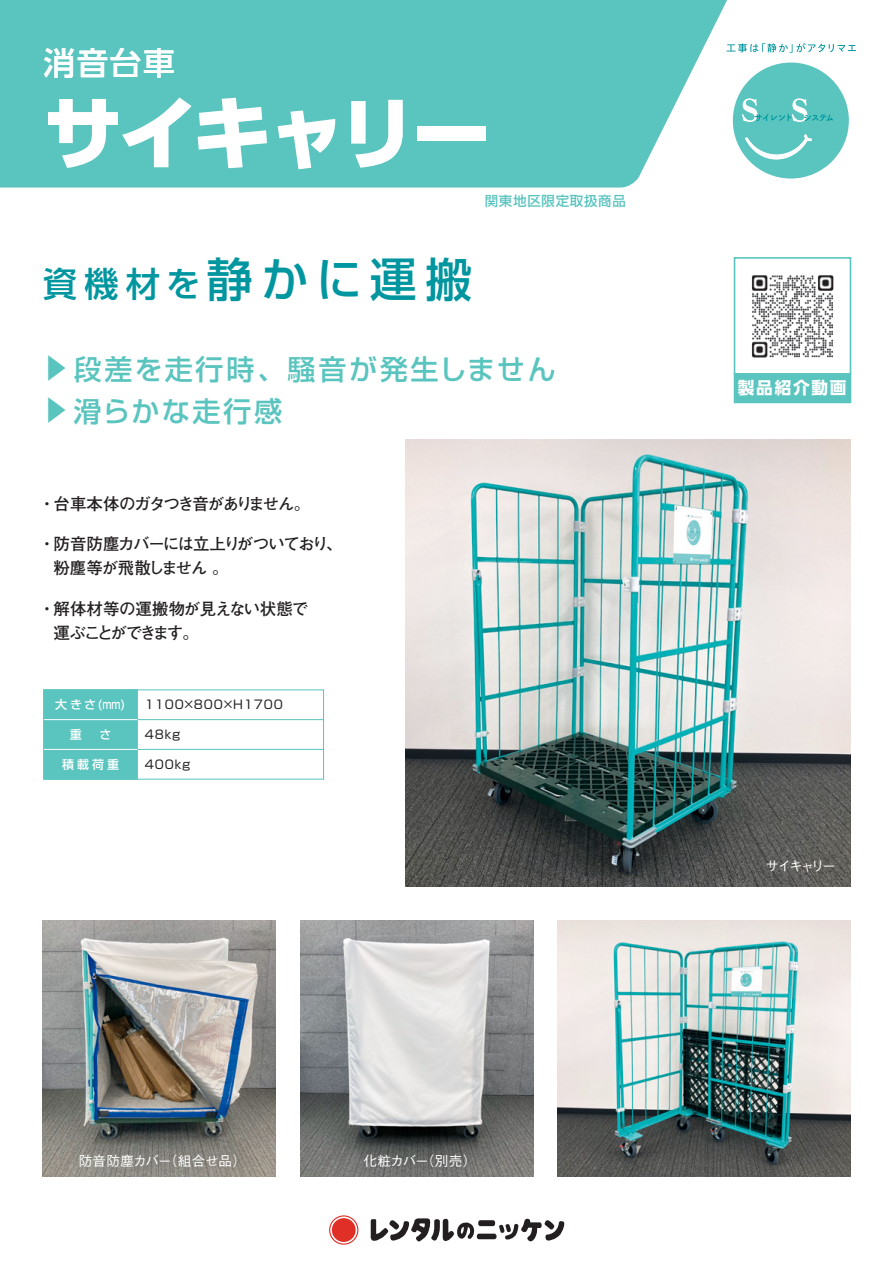
<style>
.page{position:relative;width:893px;height:1263px;background:#fff}
.page>*{position:absolute;margin:0;border:0;box-sizing:border-box;transform-origin:0 0}
.t1{font:800 78px "Shin Go Pro";letter-spacing:-.045em;color:#fff}
.t2{font:500 46.5px "Shin Go Pro";letter-spacing:.175em;color:#00969f}
.t3{font:500 31.65px "UD Shin Go Pro";color:#fff}
.t4{font:500 28.05px "Shin Go Pro";letter-spacing:.09em;color:#5ac4bf}
.t5{font:700 16.65px "UD Shin Go Pro";letter-spacing:.1em;color:#fff}
.t6{font:700 16.5px/24px "Futo Go B101 Pro";letter-spacing:-.07em;color:#231f20}
.t7{font:700 16.5px "Futo Go B101 Pro";letter-spacing:-.095em;color:#231f20}
.t8{font:500 13.65px "Gothic BBB Pro";letter-spacing:-.075em;color:#fff}
.t9{font:500 13.65px "Gothic BBB Pro";letter-spacing:-.015em;color:#fff}
.t10{font:500 13.5px "Shin Go Pro";letter-spacing:.05em;color:#5ac4bf}
.t11{font:12px "Shin Go Pro";letter-spacing:.075em;color:#231f20}
.t12{font:500 12px "Shin Go Pro";letter-spacing:.24em;color:#fff}
.s1{font-size:34.5px}
</style>
<div class="page">
<svg style="left:477px;top:1219px;width:19px;height:8px"></svg>
<svg style="left:476px;top:1233px;width:21px;height:7px"></svg>
<div style="left:478px;top:1220px;width:17px;height:6px;background:#231f20;border-radius:2px"></div>
<div style="left:477px;top:1233px;width:19px;height:6px;background:#231f20;border-radius:2px"></div>
<svg style="left:499px;top:1218px;width:66px;height:24px"></svg>
<svg style="left:370px;top:1218px;width:105px;height:24px"></svg>
<svg style="left:327px;top:1214px;width:33px;height:32px"></svg>
<svg style="left:329px;top:1215px;width:29px;height:30px"></svg>
<svg style="left:330px;top:1216px;width:27px;height:27px"></svg>
<div style="left:332px;top:1218px;width:24px;height:24px;background:#df2f27;border-radius:50%"></div>
<div style="left:0;top:0;width:727px;height:188px;background:#5ac4bf"></div>
<svg style="left:727px;top:43px;width:129px;height:10px"></svg>
<div style="left:733px;top:63px;width:116px;height:116px;background:#5ac4bf;border-radius:50%"></div>
<svg style="left:745px;top:134px;width:67px;height:26px"></svg>
<svg style="left:742px;top:98px;width:91px;height:24px"></svg>
<img style="left:558px;top:921px;width:292px;height:255px">
<img style="left:43px;top:921px;width:232px;height:255px">
<img style="left:300px;top:921px;width:233px;height:255px">
<img style="left:405px;top:439px;width:445px;height:448px">
<div style="left:43px;top:689px;width:281px;height:90px;border:1px solid #5ac4bf"></div>
<hr style="left:44px;top:719px;width:280px;height:1px;background:#5ac4bf">
<div style="left:44px;top:690px;width:94px;height:89px;background:#5ac4bf;border:1px solid #5ac4bf"></div>
<hr style="left:44px;top:719px;width:93px;height:1px;background:#fff">
<hr style="left:44px;top:749px;width:280px;height:1px;background:#5ac4bf">
<hr style="left:44px;top:749px;width:93px;height:1px;background:#fff">
<div style="left:734px;top:257px;width:117px;height:118px;background:#fff;border:2px solid #5ac4bf"></div>
<div style="left:734px;top:373px;width:117px;height:30px;background:#5ac4bf"></div>
<img style="left:751px;top:275px;width:83px;height:83px">
<h3 class="t3" style="left:43px;top:38px;width:133px">消音台車</h3>
<h1 class="t1" style="left:44px;top:71px;width:448px">サイキャリー</h1>
<p class="t10" style="left:485px;top:189px;width:143px">関東地区限定取扱商品</p>
<h2 class="t2" style="left:43px;top:241px;width:431px"><span class="s1">資機材を</span>静かに運搬</h2>
<h3 class="t4" style="left:79px;top:354px;width:30px;rotate:90deg">▲</h3>
<h3 class="t4" style="left:74px;top:346px;width:484px">段差を走行時、 騒音が発生しません</h3>
<h3 class="t4" style="left:79px;top:396px;width:30px;rotate:90deg">▲</h3>
<h3 class="t4" style="left:74px;top:388px;width:210px">滑らかな走行感</h3>
<p class="t7" style="left:39px;top:490px;width:273px">・台車本体のガタつき音がありません。</p>
<p class="t6" style="left:53px;top:530px;width:291px;text-indent:-15px">・防音防塵カバーには立上りがついており、粉塵等が飛散しません 。</p>
<p class="t6" style="left:53px;top:594px;width:257px;text-indent:-15px">・解体材等の運搬物が見えない状態で運ぶことができます。</p>
<p class="t12" style="left:55px;top:695px;width:72px">大きさ(mm)</p>
<p class="t11" style="left:145px;top:695px;width:140px">1100×800×H1700</p>
<p class="t12" style="left:70px;top:725px;width:43px">重　さ</p>
<p class="t11" style="left:145px;top:725px;width:37px">48kg</p>
<p class="t12" style="left:62px;top:754px;width:58px">積載荷重</p>
<p class="t11" style="left:145px;top:754px;width:47px">400kg</p>
<p class="t9" style="left:79px;top:1149px;width:169px">防音防塵カバー（組合せ品）</p>
<p class="t8" style="left:364px;top:1149px;width:114px">化粧カバー（別売）</p>
<p class="t5" style="left:738px;top:374px;width:110px">製品紹介動画</p>
<p class="t8" style="left:765px;top:855px;width:72px">サイキャリー</p>
</div>
